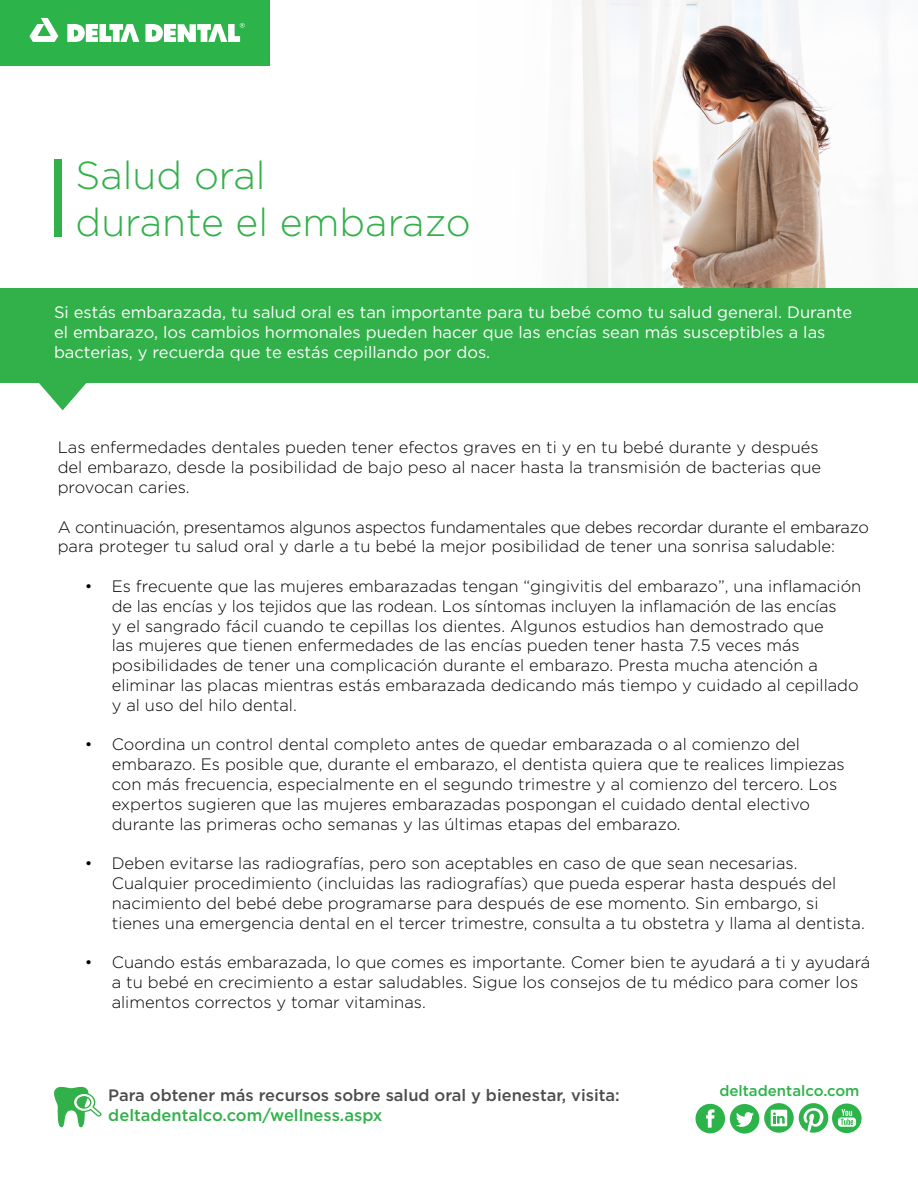
<style>
.page{position:relative;width:918px;height:1188px;background:#fff}
.page>*{position:absolute;margin:0;border:0;box-sizing:border-box;transform-origin:0 0}
.t1{font:300 39px "Gotham";color:#32b04a}
.t2{font:300 16.5px/19.8px "Gotham";color:#000}
.t3{font:16.5px/19.8px "Gotham";color:#fff}
.t4{font:300 16.5px/19.8px "Gotham";letter-spacing:-.02em;color:#000}
.t5{font:500 16.5px/19.8px "Gotham";color:#4d4d4f}
.t6{font:500 15px "Gotham";color:#2cb34a}
.s1{color:#32b04a}
</style>
<div class="page">
<div style="left:1px;top:0;width:268px;height:66px;background:#2cb34a"></div>
<svg style="left:29px;top:18px;width:29px;height:24px"></svg>
<svg style="left:67px;top:24px;width:72px;height:18px"></svg>
<svg style="left:145px;top:23px;width:100px;height:19px"></svg>
<svg style="left:696px;top:1103px;width:166px;height:31px"></svg>
<img style="left:582px;top:0;width:303px;height:288px">
<div style="left:0;top:288px;width:918px;height:95px;background:#32b04a"></div>
<div style="left:54px;top:159px;width:8px;height:78px;background:#32b04a"></div>
<svg style="left:39px;top:383px;width:47px;height:27px"></svg>
<svg style="left:54px;top:1086px;width:48px;height:41px"></svg>
<p class="t1" style="left:76px;top:151px;width:192px">Salud oral</p>
<p class="t1" style="left:76px;top:197px;width:397px">durante el embarazo</p>
<p class="t3" style="left:54px;top:302px;width:800px">Si estás embarazada, tu salud oral es tan importante para tu bebé como tu salud general. Durante</p>
<p class="t3" style="left:54px;top:322px;width:773px">el embarazo, los cambios hormonales pueden hacer que las encías sean más susceptibles a las bacterias, y recuerda que te estás cepillando por dos.</p>
<p class="t2" style="left:58px;top:437px;width:765px">Las enfermedades dentales pueden tener efectos graves en ti y en tu bebé durante y después del embarazo, desde la posibilidad de bajo peso al nacer hasta la transmisión de bacterias que provocan caries.</p>
<p class="t4" style="left:58px;top:516px;width:813px">A continuación, presentamos algunos aspectos fundamentales que debes recordar durante el embarazo para proteger tu salud oral y darle a tu bebé la mejor posibilidad de tener una sonrisa saludable:</p>
<p class="t2" style="left:112px;top:576px;width:751px;text-indent:-27px">• Es frecuente que las mujeres embarazadas tengan “gingivitis del embarazo”, una inflamación de las encías y los tejidos que las rodean. Los síntomas incluyen la inflamación de las encías<br>y el sangrado fácil cuando te cepillas los dientes. Algunos estudios han demostrado que<br>las mujeres que tienen enfermedades de las encías pueden tener hasta 7.5 veces más posibilidades de tener una complicación durante el embarazo. Presta mucha atención a eliminar las placas mientras estás embarazada dedicando más tiempo y cuidado al cepillado y al uso del hilo dental.</p>
<p class="t2" style="left:112px;top:734px;width:734px;text-indent:-27px">• Coordina un control dental completo antes de quedar embarazada o al comienzo del embarazo. Es posible que, durante el embarazo, el dentista quiera que te realices limpiezas con más frecuencia, especialmente en el segundo trimestre y al comienzo del tercero. Los expertos sugieren que las mujeres embarazadas pospongan el cuidado dental electivo durante las primeras ocho semanas y las últimas etapas del embarazo.</p>
<p class="t2" style="left:112px;top:853px;width:755px;text-indent:-27px">• Deben evitarse las radiografías, pero son aceptables en caso de que sean necesarias.<br>Cualquier procedimiento (incluidas las radiografías) que pueda esperar hasta después del nacimiento del bebé debe programarse para después de ese momento. Sin embargo, si tienes una emergencia dental en el tercer trimestre, consulta a tu obstetra y llama al dentista.</p>
<p class="t2" style="left:112px;top:952px;width:760px;text-indent:-27px">• Cuando estás embarazada, lo que comes es importante. Comer bien te ayudará a ti y ayudará a tu bebé en crecimiento a estar saludables. Sigue los consejos de tu médico para comer los alimentos correctos y tomar vitaminas.</p>
<p class="t5" style="left:108px;top:1085px;width:513px">Para obtener más recursos sobre salud oral y bienestar, visita: <span class="s1">deltadentalco.com/wellness.aspx</span></p>
<p class="t6" style="left:719px;top:1081px;width:142px">deltadentalco.com</p>
</div>
